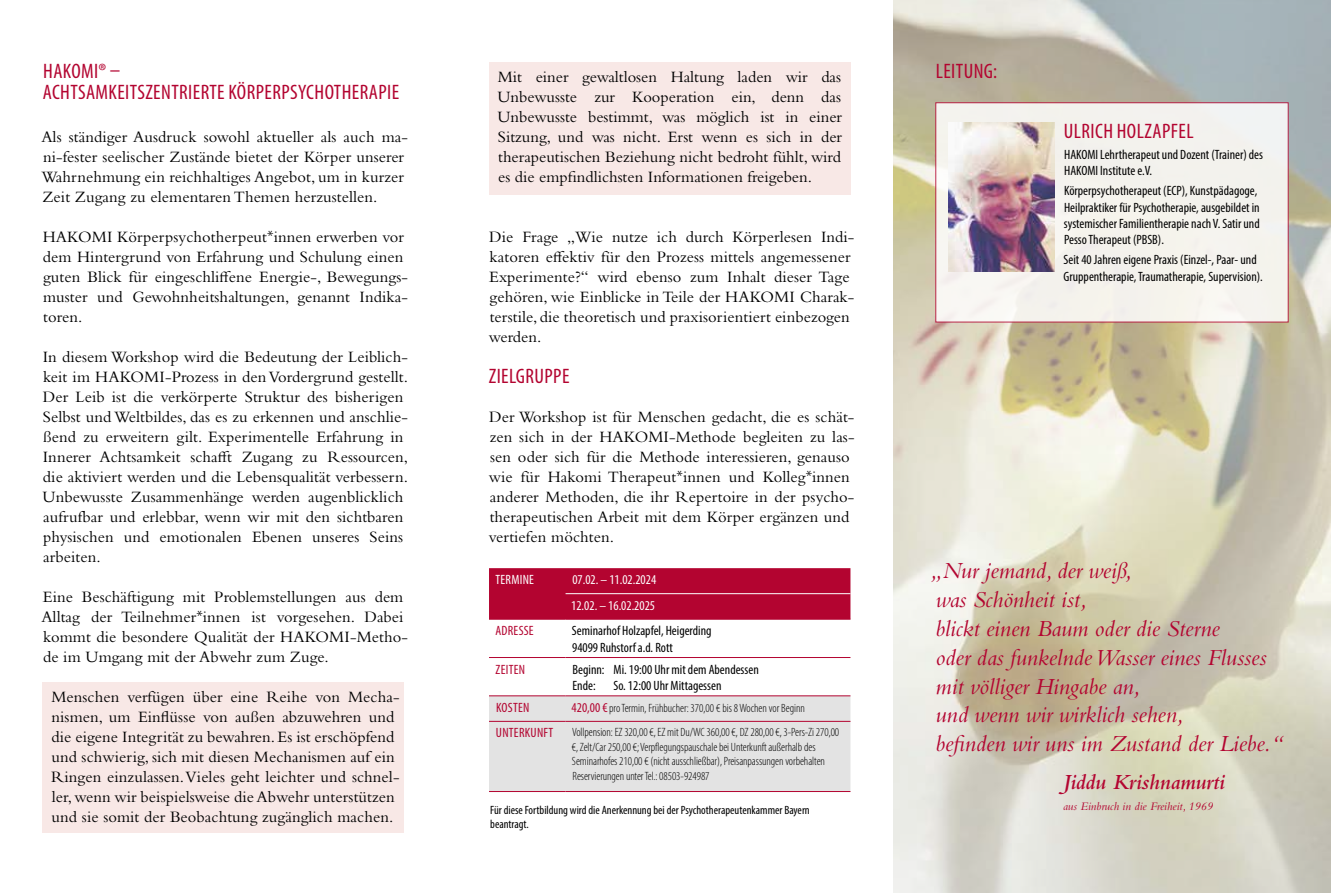
<style>
.page{position:relative;width:1331px;height:893px;background:#fff}
.page>*{position:absolute;margin:0;border:0;box-sizing:border-box;transform-origin:0 0}
.t1{font:italic 24px/28.8px "Bembo Std";letter-spacing:-.005em;color:#b30430}
.t2{font:italic 600 22.5px "Bembo Std";letter-spacing:-.01em;color:#b30430}
.t3{font:condensed 21px/21px "Myriad Pro";letter-spacing:.02em;color:#b30430}
.t4{font:16.5px/20px "Bembo Std";letter-spacing:.005em;color:#000}
.t5{font:condensed 13.5px/16.2px "Myriad Pro";color:#000}
.t6{font:condensed 13.5px/25.5px "Myriad Pro";color:#fff}
.t7{font:condensed 13.5px "Myriad Pro";letter-spacing:.02em;color:#b30430}
.t8{font:condensed 13.5px "Myriad Pro";letter-spacing:.02em;color:#fff}
.t9{font:300 condensed 12px/14.4px "Myriad Pro";letter-spacing:-.005em;color:#000}
.t10{font:condensed 12px/14.4px "Myriad Pro";color:#000}
.t11{font:italic 12px "Bembo Std";color:#b30430}
.s1{font-family:"Myriad Pro";font-weight:300}
.s2{font-weight:400;font-size:13.5px;color:#b30430}
</style>
<div class="page">
<img style="left:893px;top:0;width:438px;height:893px">
<div style="left:43px;top:682px;width:361px;height:150px;background:#f8e8e6"></div>
<div style="left:489px;top:63px;width:361px;height:132px;background:#f8e8e6"></div>
<div style="left:489px;top:568px;width:361px;height:51px;background:#b30430"></div>
<div style="left:489px;top:696px;width:361px;height:95px;background:#e3e3e3"></div>
<hr style="left:566px;top:593px;width:284px;height:1px;background:#fff">
<hr style="left:489px;top:619px;width:77px;height:1px;background:#b30430">
<hr style="left:489px;top:657px;width:77px;height:1px;background:#b30430">
<hr style="left:566px;top:619px;width:284px;height:1px;background:#b30430">
<hr style="left:566px;top:657px;width:284px;height:1px;background:#b30430">
<hr style="left:489px;top:695px;width:77px;height:1px;background:#b30430">
<hr style="left:489px;top:721px;width:77px;height:1px;background:#b30430">
<hr style="left:489px;top:791px;width:77px;height:1px;background:#b30430">
<hr style="left:566px;top:695px;width:284px;height:1px;background:#b30430">
<hr style="left:566px;top:721px;width:284px;height:1px;background:#b30430">
<hr style="left:566px;top:791px;width:284px;height:1px;background:#b30430">
<div style="left:935px;top:102px;width:353px;height:220px;background:#f4f2ed"></div>
<img style="left:948px;top:122px;width:106px;height:149px">
<p class="t3" style="left:43px;top:61px;width:358px">HAKOMI® –<br>ACHTSAMKEITSZENTRIERTE KÖRPERPSYCHOTHERAPIE</p>
<p class="t4" style="left:41px;top:127px;width:368px">Als ständiger Ausdruck sowohl aktueller als auch ma&shy;ni-fester seelischer Zustände bietet der Körper unserer Wahrnehmung ein reichhaltiges Angebot, um in kurzer Zeit Zugang zu elementaren Themen herzustellen.</p>
<p class="t4" style="left:43px;top:227px;width:367px">HAKOMI Körperpsychotherpeut<span class="s1">*</span>innen erwerben vor dem Hintergrund von Erfahrung und Schulung einen guten Blick für eingeschliffene Energie-, Bewegungs&shy;muster und Gewohnheitshaltungen, genannt Indika&shy;toren.</p>
<p class="t4" style="left:43px;top:347px;width:367px">In diesem Workshop wird die Bedeutung der Leiblich&shy;keit im HAKOMI-Prozess in den Vordergrund gestellt.<br>Der Leib ist die verkörperte Struktur des bisherigen Selbst und Weltbildes, das es zu erkennen und anschlie&shy;ßend zu erweitern gilt. Experimentelle Erfahrung in Innerer Achtsamkeit schafft Zugang zu Ressourcen, die aktiviert werden und die Lebensqualität verbessern.<br>Unbewusste Zusammenhänge werden augenblicklich aufrufbar und erlebbar, wenn wir mit den sichtbaren physischen und emotionalen Ebenen unseres Seins arbeiten.</p>
<p class="t4" style="left:41px;top:587px;width:368px">Eine Beschäftigung mit Problemstellungen aus dem Alltag der Teilnehmer<span class="s1">*</span>innen ist vorgesehen. Dabei kommt die besondere Qualität der HAKOMI-Metho&shy;de im Umgang mit der Abwehr zum Zuge.</p>
<p class="t4" style="left:51px;top:686px;width:350px">Menschen verfügen über eine Reihe von Mecha&shy;nismen, um Einflüsse von außen abzuwehren und die eigene Integrität zu bewahren. Es ist erschöpfend und schwierig, sich mit diesen Mechanismen auf ein Ringen einzulassen. Vieles geht leichter und schnel&shy;ler, wenn wir beispielsweise die Abwehr unterstützen und sie somit der Beobachtung zugänglich machen.</p>
<p class="t4" style="left:497px;top:67px;width:346px;text-align:justify">Mit einer gewaltlosen Haltung laden wir das Unbewusste zur Kooperation ein, denn das Unbewusste bestimmt, was möglich ist in einer Sitzung, und was nicht. Erst wenn es sich in der therapeutischen Beziehung nicht bedroht fühlt, wird es die empfindlichsten Informationen freigeben.</p>
<p class="t4" style="left:489px;top:227px;width:367px">Die Frage „Wie nutze ich durch Körperlesen Indi&shy;katoren effektiv für den Prozess mittels angemessener Experimente?“ wird ebenso zum Inhalt dieser Tage gehören, wie Einblicke in Teile der HAKOMI Charak&shy;terstile, die theoretisch und praxisorientiert einbezogen werden.</p>
<p class="t3" style="left:489px;top:366px;width:82px">ZIELGRUPPE</p>
<p class="t4" style="left:489px;top:407px;width:367px">Der Workshop ist für Menschen gedacht, die es schät&shy;zen sich in der HAKOMI-Methode begleiten zu las&shy;sen oder sich für die Methode interessieren, genauso wie für Hakomi Therapeut<span class="s1">*</span>innen und Kolleg<span class="s1">*</span>innen anderer Methoden, die ihr Repertoire in der psycho&shy;therapeutischen Arbeit mit dem Körper ergänzen und vertiefen möchten.</p>
<p class="t8" style="left:495px;top:572px;width:40px">TERMINE</p>
<p class="t6" style="left:571px;top:567px;width:86px">07.02. – 11.02.2024<br>12.02. – 16.02.2025</p>
<p class="t7" style="left:495px;top:623px;width:40px">ADRESSE</p>
<p class="t5" style="left:572px;top:623px;width:141px">Seminarhof Holzapfel, Heigerding<br>94099 Ruhstorf a.d. Rott</p>
<p class="t7" style="left:496px;top:661px;width:31px">ZEITEN</p>
<p class="t5" style="left:572px;top:661px;width:188px">Beginn: Mi. 19:00 Uhr mit dem Abendessen<br>Ende:</p>
<p class="t5" style="left:614px;top:677px;width:109px">So. 12:00 Uhr Mittagessen</p>
<p class="t7" style="left:496px;top:699px;width:35px">KOSTEN</p>
<p class="t9" style="left:572px;top:701px;width:235px"><span class="s2">420,00 €</span>pro Termin, Frühbucher: 370,00 € bis 8 Wochen vor Beginn</p>
<p class="t7" style="left:496px;top:725px;width:59px">UNTERKUNFT</p>
<p class="t9" style="left:572px;top:725px;width:269px">Vollpension: EZ 320,00 €, EZ mit Du/WC 360,00 €, DZ 280,00 €, 3-Pers-Zi 270,00 €, Zelt/Car 250,00 €; Verpflegungspauschale bei Unterkunft außerhalb des Seminarhofes 210,00 € (nicht ausschließbar), Preisanpassungen vorbehalten Reservierungen unter Tel.: 08503-924987</p>
<p class="t10" style="left:490px;top:803px;width:321px">Für diese Fortbildung wird die Anerkennung bei der Psychotherapeutenkammer Bayern beantragt.</p>
<p class="t3" style="left:936px;top:61px;width:63px">LEITUNG:</p>
<p class="t3" style="left:1064px;top:121px;width:131px">ULRICH HOLZAPFEL</p>
<p class="t5" style="left:1064px;top:146px;width:201px">HAKOMI Lehrtherapeut und Dozent (Trainer) des<br>HAKOMI Institute e.V.</p>
<p class="t5" style="left:1064px;top:183px;width:198px">Körperpsychotherapeut (ECP), Kunstpädagoge, Heilpraktiker für Psychotherapie, ausgebildet in systemischer Familientherapie nach V. Satir und Pesso Therapeut (PBSB).</p>
<p class="t5" style="left:1063px;top:252px;width:201px">Seit 40 Jahren eigene Praxis (Einzel-, Paar- und<br>Gruppentherapie, Traumatherapie, Supervision).</p>
<h1 class="t1" style="left:930px;top:556px;width:353px">„Nur jemand, der weiß,<br>was Schönheit ist,<br>blickt einen Baum oder die Sterne<br>oder das funkelnde Wasser eines Flusses mit völliger Hingabe an,<br>und wenn wir wirklich sehen,<br>befinden wir uns im Zustand der Liebe.“</h1>
<h2 class="t2" style="left:1063px;top:769px;width:163px">Jiddu Krishnamurti</h2>
<p class="t11" style="left:1063px;top:799px;width:151px">aus Einbruch in die Freiheit, 1969</p>
</div>
